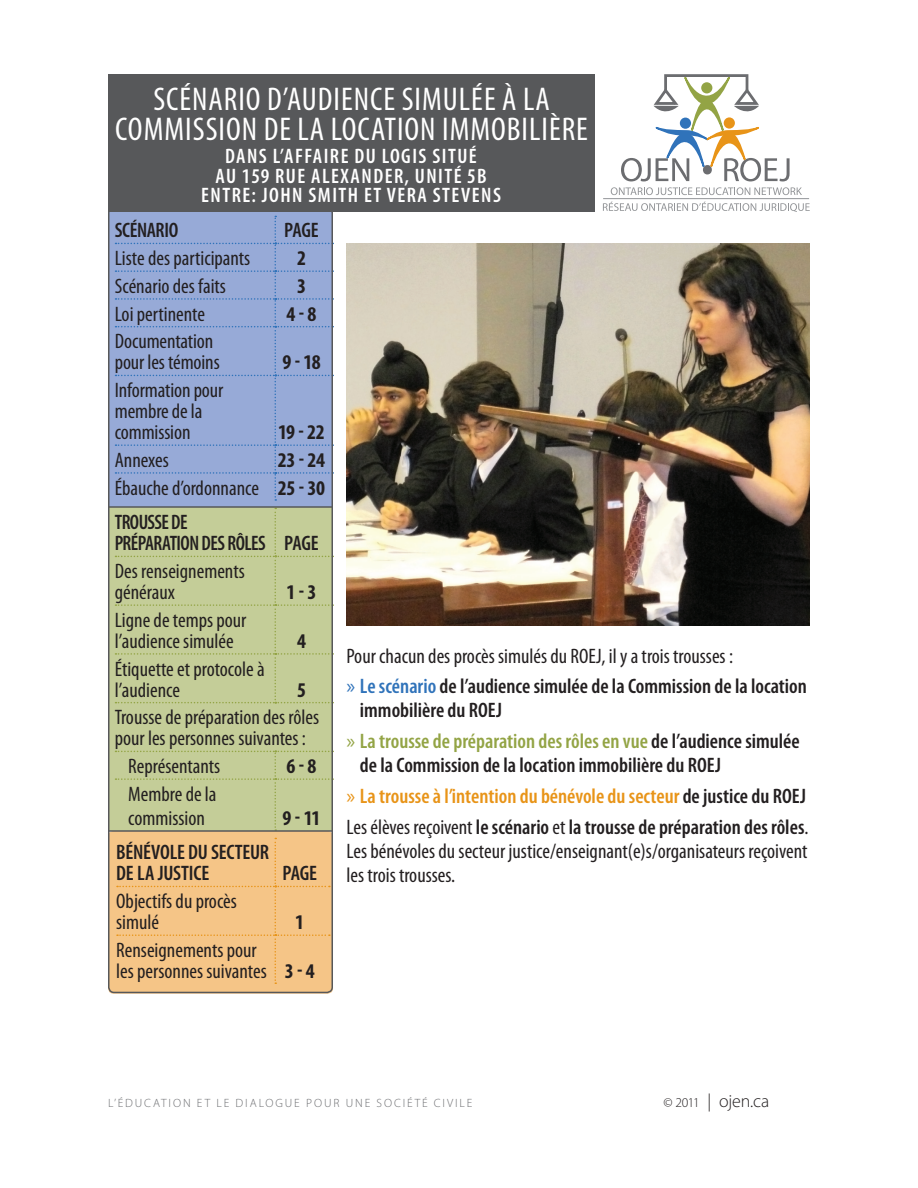
<style>
.page{position:relative;width:918px;height:1188px;background:#fff}
.page>*{position:absolute;margin:0;border:0;box-sizing:border-box;transform-origin:0 0}
.t1{font:condensed 33px "Myriad Pro";letter-spacing:.03em;color:#fff}
.t2{font:condensed 21px/21px "Myriad Pro";color:#231f20}
.t3{font:600 condensed 21px/30.8px "Myriad Pro";color:#231f20}
.t4{font:600 condensed 21px/19.5px "Myriad Pro";letter-spacing:.07em;color:#fff;text-align:center}
.t5{font:600 condensed 21px/21px "Myriad Pro";letter-spacing:-.03em;color:#231f20;scale:.95 1}
.t6{font:700 condensed 21px "Myriad Pro";letter-spacing:-.04em;color:#231f20}
.t7{font:600 condensed 21px "Myriad Pro";letter-spacing:-.02em;color:#231f20}
.t8{font:300 18px "Myriad Pro";color:#231f20}
.t9{font:300 12px "Myriad Pro";letter-spacing:.16em;color:#6c6d70}
.s1{font-weight:700}
.s2{font-stretch:normal;color:#3073ba}
.s3{font-weight:600;color:#3073ba}
.s4{font-weight:600}
.s5{font-weight:400;font-stretch:normal;color:#93a445}
.s6{color:#93a445}
.s7{font-weight:400;font-stretch:normal;color:#e89418}
.s8{color:#e89418}
.s9{font-weight:400}
.s10{font-size:13.5px}
</style>
<div class="page">
<div style="left:108px;top:209px;width:225px;height:298px;background:#97aad7"></div>
<svg style="left:116px;top:216px;width:214px;height:285px"></svg>
<div style="left:108px;top:508px;width:225px;height:323px;background:#c4cd98"></div>
<svg style="left:116px;top:508px;width:214px;height:195px"></svg>
<svg style="left:116px;top:751px;width:214px;height:79px"></svg>
<div style="left:108px;top:831px;width:225px;height:163px;background:#f5c587;border-radius:5px"></div>
<svg style="left:117px;top:838px;width:213px;height:146px"></svg>
<svg style="left:603px;top:202px;width:207px;height:10px"></svg>
<hr style="left:603px;top:198px;width:206px;height:1px;background:#939598">
<svg style="left:611px;top:74px;width:191px;height:121px"></svg>
<hr style="left:109px;top:506px;width:223px;height:2px;background:#57585a">
<img style="left:346px;top:243px;width:464px;height:383px">
<hr style="left:108px;top:830px;width:225px;height:2px;background:#57585a">
<div style="left:108px;top:74px;width:486px;height:138px;background:#57585a"></div>
<div style="left:108px;top:207px;width:225px;height:786px;border:2px solid #57585a;border-radius:5px"></div>
<h1 class="t1" style="left:153px;top:79px;width:69px">Scénario</h1>
<h1 class="t1" style="left:267px;top:79px;width:269px">d’audience simulée à la</h1>
<h1 class="t1" style="left:115px;top:109px;width:15px">Commissio</h1>
<h1 class="t1" style="left:242px;top:109px;width:217px">n delalocation immo</h1>
<h1 class="t1" style="left:507px;top:109px;width:68px">bilière</h1>
<p class="t4" style="left:201px;top:146px;width:300px">Dans l’affaire du logis situé<br>au 159 rue Alexander, unité 5B<br>Entre: John Smith et Vera Stevens</p>
<p class="t7" style="left:115px;top:218px;width:65px">Scénario</p>
<p class="t3" style="left:284px;top:215px;width:36px">PAGE</p>
<p class="t2" style="left:115px;top:247px;width:137px">Liste des participants</p>
<p class="t6" style="left:297px;top:245px;width:10px">2</p>
<p class="t2" style="left:115px;top:275px;width:113px">Scénario des faits</p>
<p class="t6" style="left:297px;top:273px;width:10px">3</p>
<p class="t2" style="left:115px;top:303px;width:92px">Loi pertinente</p>
<p class="t6" style="left:287px;top:301px;width:32px">4 - 8</p>
<p class="t2" style="left:115px;top:331px;width:107px">Documentation pour les témoins</p>
<p class="t6" style="left:282px;top:349px;width:40px">9 - 18</p>
<p class="t2" style="left:115px;top:379px;width:110px">Information pour membre de la commission</p>
<p class="t6" style="left:278px;top:419px;width:48px">19 - 22</p>
<p class="t2" style="left:115px;top:449px;width:56px">Annexes</p>
<p class="t2" style="left:115px;top:446px;width:212px;line-height:27.8px;text-align:right"><span class="s1">23 - 24<br></span>Ébauche d’ordonnance <span class="s1">25 - 30</span></p>
<p class="t5" style="left:115px;top:512px;width:152px">Trousse de préparation des rôles</p>
<p class="t3" style="left:284px;top:528px;width:36px">PAGE</p>
<p class="t2" style="left:115px;top:560px;width:132px">Des renseignements généraux</p>
<p class="t2" style="left:115px;top:609px;width:133px">Ligne de temps pour l’audience simulée</p>
<p class="t6" style="left:286px;top:579px;width:32px">1 - 3</p>
<p class="t6" style="left:297px;top:628px;width:10px">4</p>
<p class="t2" style="left:115px;top:658px;width:152px">Étiquette et protocole à l’audience</p>
<p class="t6" style="left:297px;top:677px;width:10px">5</p>
<p class="t2" style="left:115px;top:707px;width:206px">Trousse de préparation des rôles pour les personnes suivantes :</p>
<p class="t2" style="left:128px;top:755px;width:94px">Représentants</p>
<p class="t6" style="left:287px;top:753px;width:32px">6 - 8</p>
<p class="t2" style="left:128px;top:782px;width:90px;line-height:24px">Membre de la commission</p>
<p class="t6" style="left:283px;top:805px;width:39px">9 - 11</p>
<p class="t3" style="left:116px;top:842px;width:154px;line-height:21px">Bénévole du secteur de la justice</p>
<p class="t3" style="left:283px;top:858px;width:36px">PAGE</p>
<p class="t2" style="left:116px;top:891px;width:122px">Objectifs du procès simulé</p>
<p class="t6" style="left:295px;top:909px;width:10px">1</p>
<p class="t2" style="left:116px;top:939px;width:200px">Renseignements pour<br>les personnes suivantes <span class="s1">3 - 4</span></p>
<p class="t2" style="left:346px;top:640px;width:462px;line-height:30.8px">Pour chacun des procès simulés du ROEJ, il y a trois trousses :<br><span class="s2">»</span> <span class="s3">Le scénario</span> <span class="s4">de l’audience simulée de la Commission de la location</span></p>
<p class="t3" style="left:346px;top:695px;width:455px;text-indent:14px">immobilière du ROEJ<br><span class="s5">»</span> <span class="s6">La trousse de préparation des rôles en vue</span> de l’audience simulée</p>
<p class="t3" style="left:346px;top:749px;width:464px;text-indent:13px">de la Commission de la location immobilière du ROEJ<br><span class="s7">»</span> <span class="s8">La trousse à l’intention du bénévole du secteur</span> de justice du ROEJ<br><span class="s9">Les élèves reçoivent</span> le scénario <span class="s9">et</span> la trousse de préparation des rôles<span class="s9">.</span></p>
<p class="t2" style="left:347px;top:838px;width:463px;line-height:24px">Les bénévoles du secteur justice/enseignant(e)s/organisateurs reçoivent les trois trousses.</p>
<p class="t9" style="left:108px;top:1096px;width:366px">L’ÉDUCATION ET LE DIALOGUE POUR UNE SOCIÉTÉ CIVILE</p>
<p class="t8" style="left:663px;top:1090px;width:107px"><span class="s10">© 2011</span> | OJEN.CA</p>
</div>
